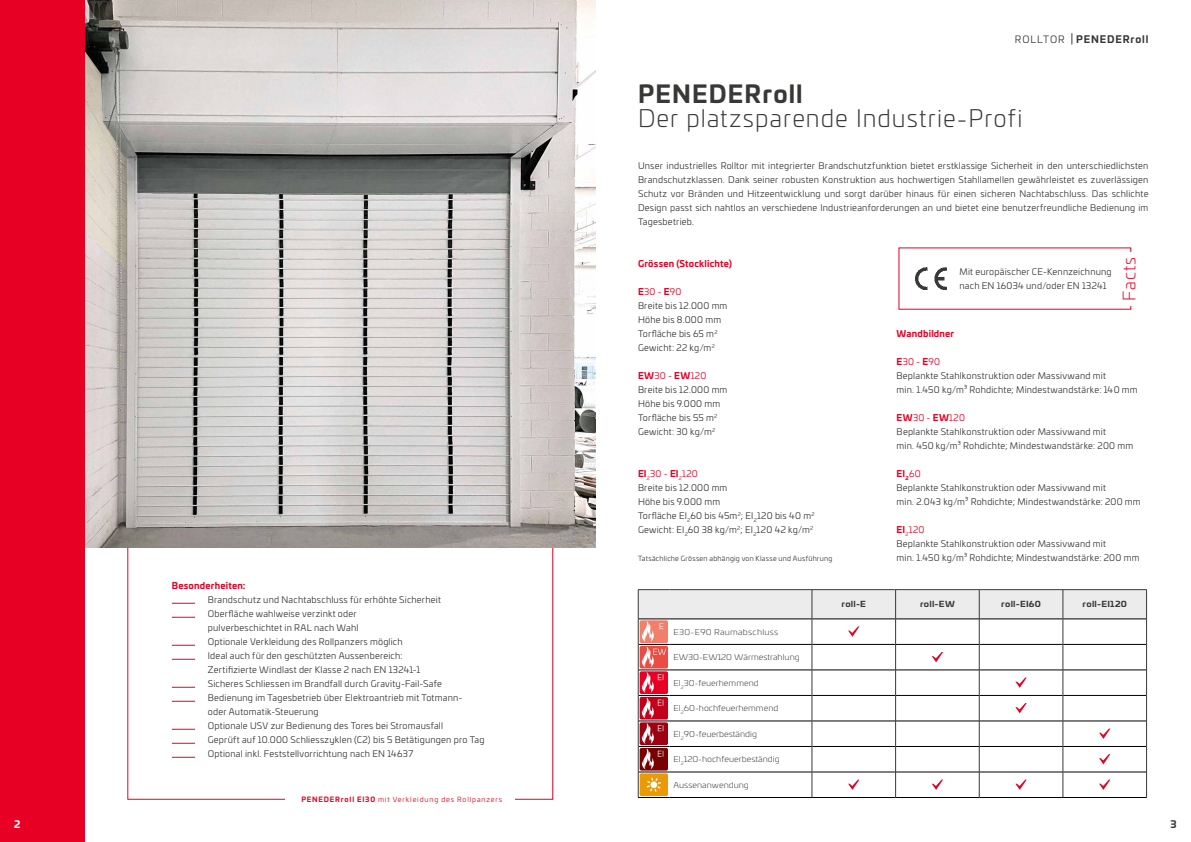
<style>
.page{position:relative;width:1191px;height:842px;background:#fff}
.page>*{position:absolute;margin:0;border:0;box-sizing:border-box;transform-origin:0 0}
.t1{font:300 24px "Univia Pro";letter-spacing:.045em;color:#383937}
.t2{font:700 24px "Univia Pro";letter-spacing:.045em;color:#383937}
.t3{font:300 17px "Univia Pro";letter-spacing:.075em;color:#e70023}
.t4{font:700 10px "Univia Pro";letter-spacing:.085em;color:#383937}
.t5{font:700 10px "Univia Pro";color:#fff}
.t6{font:9px/14px "Univia Pro";letter-spacing:.02em;color:#383937}
.t7{font:700 9px "Univia Pro";letter-spacing:.02em;color:#e70023}
.t8{font:300 8px "Univia Pro";color:#383937;scale:1.11 1}
.t9{font:700 8px "Univia Pro";letter-spacing:.025em;color:#383937;scale:1.11 1}
.t10{font:300 8px "Univia Pro";letter-spacing:.03em;color:#383937;scale:1.11 1}
.t11{font:7px "Univia Pro";letter-spacing:.03em;color:#383937}
.t12{font:7px "Univia Pro";letter-spacing:.12em;color:#e70023}
.s1{font-weight:400}
.s2{font-weight:700}
.s3{font-weight:700;color:#e70023}
.s4{color:#e70023}
</style>
<div class="page">
<div style="left:0;top:0;width:85px;height:842px;background:#e70023"></div>
<img style="left:85px;top:0;width:510px;height:547px">
<svg style="left:172px;top:603px;width:23px;height:1px"></svg>
<svg style="left:172px;top:617px;width:23px;height:1px"></svg>
<svg style="left:172px;top:645px;width:23px;height:1px"></svg>
<svg style="left:172px;top:659px;width:23px;height:1px"></svg>
<svg style="left:172px;top:687px;width:23px;height:1px"></svg>
<svg style="left:172px;top:701px;width:23px;height:1px"></svg>
<svg style="left:172px;top:729px;width:23px;height:1px"></svg>
<svg style="left:172px;top:743px;width:23px;height:1px"></svg>
<svg style="left:172px;top:757px;width:23px;height:1px"></svg>
<img style="left:915px;top:268px;width:31px;height:21px">
<hr style="left:638px;top:797px;width:31px;height:1px;background:#000">
<hr style="left:669px;top:797px;width:143px;height:1px;background:#000">
<hr style="left:812px;top:797px;width:83px;height:1px;background:#000">
<hr style="left:895px;top:797px;width:84px;height:1px;background:#000">
<hr style="left:979px;top:797px;width:84px;height:1px;background:#000">
<hr style="left:1063px;top:797px;width:83px;height:1px;background:#000">
<hr style="left:638px;top:589px;width:31px;height:1px;background:#383937">
<hr style="left:669px;top:589px;width:143px;height:1px;background:#383937">
<hr style="left:812px;top:589px;width:83px;height:1px;background:#383937">
<hr style="left:895px;top:589px;width:84px;height:1px;background:#383937">
<hr style="left:979px;top:589px;width:84px;height:1px;background:#383937">
<hr style="left:1063px;top:589px;width:83px;height:1px;background:#383937">
<svg style="left:638px;top:590px;width:509px;height:207px"></svg>
<svg style="left:1071px;top:33px;width:1px;height:12px"></svg>
<p class="t4" style="left:1015px;top:31px;width:135px"><span class="s1">ROLLTOR</span> PENEDERroll</p>
<h1 class="t2" style="left:638px;top:75px;width:166px">PENEDERroll</h1>
<h1 class="t1" style="left:638px;top:102px;width:386px">Der platzsparende Industrie-Profi</h1>
<p class="t7" style="left:172px;top:579px;width:75px">Besonderheiten:</p>
<p class="t6" style="left:208px;top:593px;width:278px">Brandschutz und Nachtabschluss für erhöhte Sicherheit Oberfläche wahlweise verzinkt oder<br>pulverbeschichtet in RAL nach Wahl<br>Optionale Verkleidung des Rollpanzers möglich<br>Ideal auch für den geschützten Aussenbereich:<br>Zertifizierte Windlast der Klasse 2 nach EN 13241-1<br>Sicheres Schliessen im Brandfall durch Gravity-Fail-Safe Bedienung im Tagesbetrieb über Elektroantrieb mit Totmann-<br>oder Automatik-Steuerung<br>Optionale USV zur Bedienung des Tores bei Stromausfall<br>Geprüft auf 10.000 Schliesszyklen (C2) bis 5 Betätigungen pro Tag Optional inkl. Feststellvorrichtung nach EN 14637</p>
<p class="t12" style="left:301px;top:794px;width:202px"><span class="s2">PENEDERroll EI30</span> mit Verkleidung des Rollpanzers</p>
<p class="t6" style="left:638px;top:159px;width:512px;text-align:justify">Unser industrielles Rolltor mit integrierter Brandschutzfunktion bietet erstklassige Sicherheit in den unterschiedlichsten Brandschutzklassen. Dank seiner robusten Konstruktion aus hochwertigen Stahllamellen gewährleistet es zuverlässigen Schutz vor Bränden und Hitzeentwicklung und sorgt darüber hinaus für einen sicheren Nachtabschluss. Das schlichte Design passt sich nahtlos an verschiedene Industrieanforderungen an und bietet eine benutzerfreundliche Bedienung im Tagesbetrieb.</p>
<p class="t7" style="left:638px;top:257px;width:96px">Grössen (Stocklichte)</p>
<p class="t6" style="left:638px;top:285px;width:91px"><span class="s3">E</span><span class="s4">30 -</span> <span class="s3">E</span><span class="s4">90<br></span>Breite bis 12.000 mm<br>Höhe bis 8.000 mm<br>Torfläche bis 65 m<sup>2<br></sup>Gewicht: 22 kg/m<sup>2</sup></p>
<p class="t6" style="left:638px;top:369px;width:91px"><span class="s3">EW</span><span class="s4">30 -</span> <span class="s3">EW</span><span class="s4">120<br></span>Breite bis 12.000 mm<br>Höhe bis 9.000 mm<br>Torfläche bis 55 m<sup>2<br></sup>Gewicht: 30 kg/m<sup>2</sup></p>
<p class="t6" style="left:638px;top:467px;width:178px"><span class="s3">EI</span><sub>2</sub><span class="s4">30 -</span> <span class="s3">EI</span><sub>2</sub><span class="s4">120<br></span>Breite bis 12.000 mm<br>Höhe bis 9.000 mm<br>Torfläche EI<sub>2</sub>60 bis 45m<sup>2</sup>; EI<sub>2</sub>120 bis 40 m<sup>2<br></sup>Gewicht: EI<sub>2</sub>60 38 kg/m<sup>2</sup>; EI<sub>2</sub>120 42 kg/m<sup>2</sup></p>
<p class="t11" style="left:638px;top:554px;width:196px">Tatsächliche Grössen abhängig von Klasse und Ausführung</p>
<h2 class="t3" style="left:1117px;top:301px;width:46px;rotate:-90deg">Facts</h2>
<p class="t6" style="left:959px;top:264px;width:154px">Mit europäischer CE-Kennzeichnung nach EN 16034 und/oder EN 13241</p>
<p class="t7" style="left:896px;top:327px;width:59px">Wandbildner</p>
<p class="t6" style="left:896px;top:355px;width:243px"><span class="s3">E</span><span class="s4">30 -</span> <span class="s3">E</span><span class="s4">90<br></span>Beplankte Stahlkonstruktion oder Massivwand mit<br>min. 1.450 kg/m³ Rohdichte; Mindestwandstärke: 140 mm</p>
<p class="t6" style="left:896px;top:411px;width:238px"><span class="s3">EW</span><span class="s4">30 -</span> <span class="s3">EW</span><span class="s4">120<br></span>Beplankte Stahlkonstruktion oder Massivwand mit<br>min. 450 kg/m³ Rohdichte; Mindestwandstärke: 200 mm</p>
<p class="t6" style="left:896px;top:467px;width:246px"><span class="s3">EI</span><sub>2</sub><span class="s4">60<br></span>Beplankte Stahlkonstruktion oder Massivwand mit<br>min. 2.043 kg/m³ Rohdichte; Mindestwandstärke: 200 mm</p>
<p class="t6" style="left:896px;top:523px;width:244px"><span class="s3">EI</span><sub>2</sub><span class="s4">120<br></span>Beplankte Stahlkonstruktion oder Massivwand mit<br>min. 1.450 kg/m³ Rohdichte; Mindestwandstärke: 200 mm</p>
<p class="t10" style="left:673px;top:626px;width:96px">E30-E90 Raumabschluss</p>
<p class="t8" style="left:673px;top:652px;width:115px">EW30-EW120 Wärmestrahlung</p>
<p class="t8" style="left:673px;top:677px;width:78px">EI<sub>2</sub>30-feuerhemmend</p>
<p class="t8" style="left:673px;top:703px;width:96px">EI<sub>2</sub>60-hochfeuerhemmend</p>
<p class="t8" style="left:673px;top:728px;width:77px">EI<sub>2</sub>90-feuerbeständig</p>
<p class="t8" style="left:673px;top:754px;width:97px">EI<sub>2</sub>120-hochfeuerbeständig</p>
<p class="t8" style="left:673px;top:779px;width:70px">Aussenanwendung</p>
<p class="t9" style="left:841px;top:598px;width:24px">roll-E</p>
<p class="t9" style="left:920px;top:598px;width:33px">roll-EW</p>
<p class="t9" style="left:1001px;top:598px;width:37px">roll-EI60</p>
<p class="t9" style="left:1082px;top:598px;width:41px">roll-EI120</p>
<p class="t5" style="left:14px;top:816px;width:8px">2</p>
<p class="t4" style="left:1170px;top:816px;width:8px">3</p>
</div>
